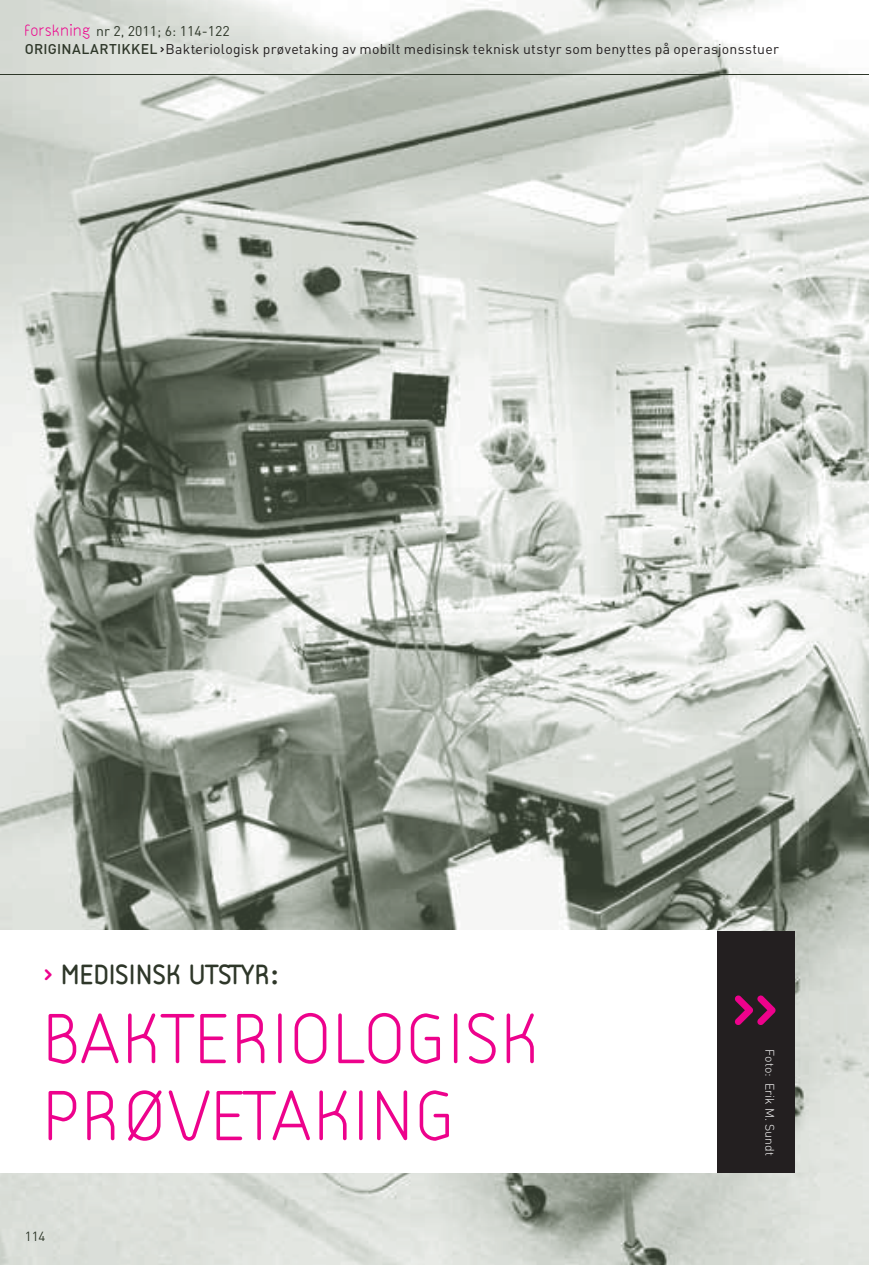
<style>
.page{position:relative;width:869px;height:1265px;background:#fff}
.page>*{position:absolute;margin:0;border:0;box-sizing:border-box;transform-origin:0 0}
.t1{font:300 77px/77px "Friends";letter-spacing:.08em;color:#ed028c}
.t2{font:500 28.88px "Friends";color:#2e3729}
.t3{font:300 17.5px "Friends";letter-spacing:.01em;color:#ed028c}
.t4{font:14px "DIN";letter-spacing:.015em;color:#231f20}
.t5{font:14px "DIN";color:#2e3729}
.t6{font:13.12px "DIN";color:#2e3729}
.t7{font:300 12.25px "DIN";color:#fff}
.s1{font-weight:500;color:#2e3729}
.s2{font-family:"Friends";font-weight:500}
.s3{color:#ed028c}
</style>
<div class="page">
<img style="left:0;top:0;width:806px;height:722px">
<img style="left:806px;top:68px;width:62px;height:1197px">
<img style="left:0;top:722px;width:808px;height:241px">
<img style="left:746px;top:963px;width:62px;height:302px">
<img style="left:60px;top:1173px;width:686px;height:92px">
<div style="left:716px;top:931px;width:78px;height:242px;background:#231f20"></div>
<svg style="left:734px;top:995px;width:41px;height:30px"></svg>
<img style="left:0;top:931px;width:716px;height:32px">
<hr style="left:0;top:74px;width:868px;height:1px;background:#2e3729">
<p class="t3" style="left:25px;top:21px;width:68px">FORSKNING</p>
<p class="t5" style="left:96px;top:22px;width:135px">nr 2, 2011; 6: 114-122</p>
<p class="t4" style="left:25px;top:40px;width:755px"><span class="s1">ORIGINALARTIKKEL</span> <span class="s2">&gt;</span>Bakteriologisk prøvetaking av mobilt medisinsk teknisk utstyr som benyttes på operasjonsstuer</p>
<h2 class="t2" style="left:45px;top:959px;width:236px"><span class="s3">&gt;</span> MEDISINSK UTSTYR:</h2>
<h1 class="t1" style="left:46px;top:999px;width:499px">BAKTERIOLOGISK<br>PRØVETAKING</h1>
<p class="t6" style="left:25px;top:1228px;width:22px">114</p>
<p class="t7" style="left:777px;top:1049px;width:108px;rotate:90deg">Foto: Erik M. Sundt</p>
</div>
